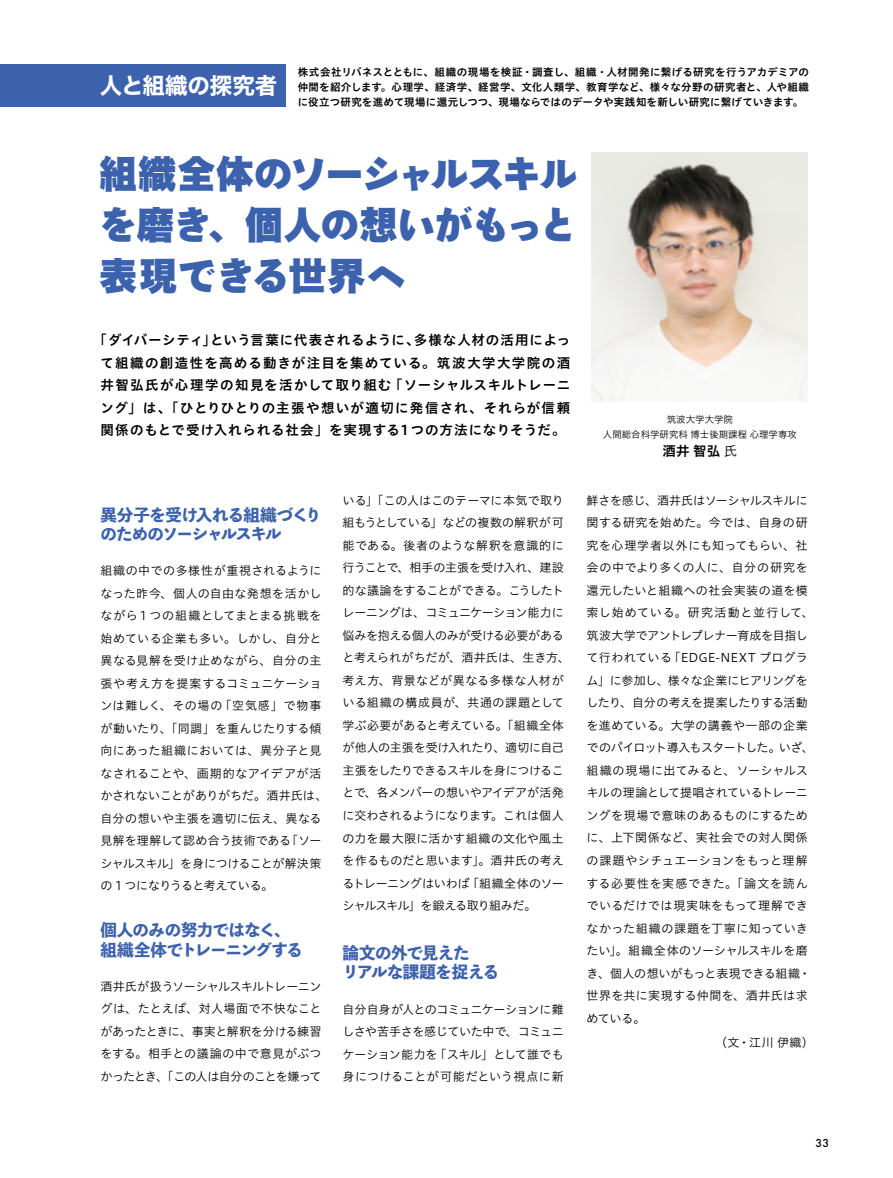
<style>
.page{position:relative;width:893px;height:1178px;background:#fff}
.page>*{position:absolute;margin:0;border:0;box-sizing:border-box;transform-origin:0 0}
.t1{font:37.5px/51px "Hira Sans Old Std W9";letter-spacing:-.01em;color:#3d62ad;text-align:justify}
.t2{font:22.5px "Hira Kaku Std W7";letter-spacing:-.01em;color:#fff}
.t3{font:800 16.5px/19.5px "Toppan Bunkyu Midashi Gothic Std N";letter-spacing:-.05em;color:#3d62ad}
.t4{font:13.5px/22.5px "Hiragino UD Sans Std W6";letter-spacing:.07em;color:#000;text-align:center}
.t5{font:12px/22.5px "Hiragino UD Sans Std W3";letter-spacing:.005em;color:#000}
.t6{font:500 12px "Futura";color:#000}
.t7{font:10.5px/15px "Hiragino UD Sans Std W6";letter-spacing:.015em;color:#000;text-align:justify}
.t8{font:9.45px/14.9px "Hiragino UD Sans Std W3";color:#000;text-align:center}
.s1{font-family:"Hiragino UD Sans Std W3"}
</style>
<div class="page">
<img style="left:592px;top:153px;width:216px;height:249px">
<div style="left:0;top:64px;width:286px;height:43px;background:#3d62ad"></div>
<h2 class="t2" style="left:100px;top:68px;width:179px">人と組織の探究者</h2>
<p class="t7" style="left:298px;top:64px;width:513px">株式会社リバネスとともに、組織の現場を検証・調査し、組織・人材開発に繋げる研究を行うアカデミアの仲間を紹介します。心理学、経済学、経営学、文化人類学、教育学など、様々な分野の研究者と、人や組織に役立つ研究を進めて現場に還元しつつ、現場ならではのデータや実践知を新しい研究に繋げていきます。</p>
<h1 class="t1" style="left:100px;top:150px;width:479px">組織全体のソーシャルスキルを磨き、個人の想いがもっと表現できる世界へ</h1>
<p class="t4" style="left:94px;top:328px;width:478px">「ダイバーシティ」という言葉に代表されるように、多様な人材の活用によって組織の創造性を高める動きが注目を集めている。筑波大学大学院の酒井智弘氏が心理学の知見を活かして取り組む「ソーシャルスキルトレーニング」は、「ひとりひとりの主張や想いが適切に発信され、それらが信頼関係のもとで受け入れられる社会」を実現する１つの方法になりそうだ。</p>
<h3 class="t3" style="left:100px;top:504px;width:223px">異分子を受け入れる組織づくりのためのソーシャルスキル</h3>
<p class="t5" style="left:100px;top:559px;width:229px">組織の中での多様性が重視されるようになった昨今、個人の自由な発想を活かしながら1 つの組織としてまとまる挑戦を始めている企業も多い。しかし、自分と異なる見解を受け止めながら、自分の主張や考え方を提案するコミュニケーションは難しく、その場の「空気感」で物事が動いたり、「同調」を重んじたりする傾向にあった組織においては、異分子と見なされることや、画期的なアイデアが活かされないことがありがちだ。酒井氏は、自分の想いや主張を適切に伝え、異なる見解を理解して認め合う技術である「ソーシャルスキル」を身につけることが解決策の 1 つになりうると考えている。</p>
<h3 class="t3" style="left:100px;top:919px;width:204px">個人のみの努力ではなく、組織全体でトレーニングする</h3>
<p class="t5" style="left:100px;top:974px;width:223px;text-align:justify">酒井氏が扱うソーシャルスキルトレーニングは、たとえば、対人場面で不快なことがあったときに、事実と解釈を分ける練習をする。相手との議論の中で意見がぶつかったとき、「この人は自分のことを嫌って</p>
<p class="t5" style="left:343px;top:488px;width:229px">いる」「この人はこのテーマに本気で取り組もうとしている」などの複数の解釈が可能である。後者のような解釈を意識的に行うことで、相手の主張を受け入れ、建設的な議論をすることができる。こうしたトレーニングは、コミュニケーション能力に悩みを抱える個人のみが受ける必要があると考えられがちだが、酒井氏は、生き方、考え方、背景などが異なる多様な人材がいる組織の構成員が、共通の課題として学ぶ必要があると考えている。「組織全体が他人の主張を受け入れたり、適切に自己主張をしたりできるスキルを身につけることで、各メンバーの想いやアイデアが活発に交わされるようになります。これは個人の力を最大限に活かす組織の文化や風土を作るものだと思います」。酒井氏の考えるトレーニングはいわば「組織全体のソーシャルスキル」を鍛える取り組みだ。</p>
<h3 class="t3" style="left:343px;top:942px;width:158px">論文の外で見えた<br>リアルな課題を捉える</h3>
<p class="t5" style="left:343px;top:997px;width:223px;text-align:justify">自分自身が人とのコミュニケーションに難しさや苦手さを感じていた中で、コミュニケーション能力を「スキル」として誰でも身につけることが可能だという視点に新</p>
<p class="t8" style="left:603px;top:411px;width:196px">筑波大学大学院<br>人間総合科学研究科 博士後期課程 心理学専攻</p>
<p class="t4" style="left:663px;top:439px;width:76px">酒井 智弘 <span class="s1">氏</span></p>
<p class="t5" style="left:587px;top:488px;width:229px">鮮さを感じ、酒井氏はソーシャルスキルに関する研究を始めた。今では、自身の研究を心理学者以外にも知ってもらい、社会の中でより多くの人に、自分の研究を還元したいと組織への社会実装の道を模索し始めている。研究活動と並行して、筑波大学でアントレプレナー育成を目指して行われている「EDGE-NEXT プログラム」に参加し、様々な企業にヒアリングをしたり、自分の考えを提案したりする活動を進めている。大学の講義や一部の企業でのパイロット導入もスタートした。いざ、組織の現場に出てみると、ソーシャルスキルの理論として提唱されているトレーニングを現場で意味のあるものにするために、上下関係など、実社会での対人関係の課題やシチュエーションをもっと理解する必要性を実感できた。「論文を読んでいるだけでは現実味をもって理解できなかった組織の課題を丁寧に知っていきたい」。組織全体のソーシャルスキルを磨き、個人の想いがもっと表現できる組織・世界を共に実現する仲間を、酒井氏は求めている。</p>
<p class="t5" style="left:715px;top:1031px;width:100px">（文・江川 伊織）</p>
<p class="t6" style="left:816px;top:1134px;width:15px">33</p>
</div>
